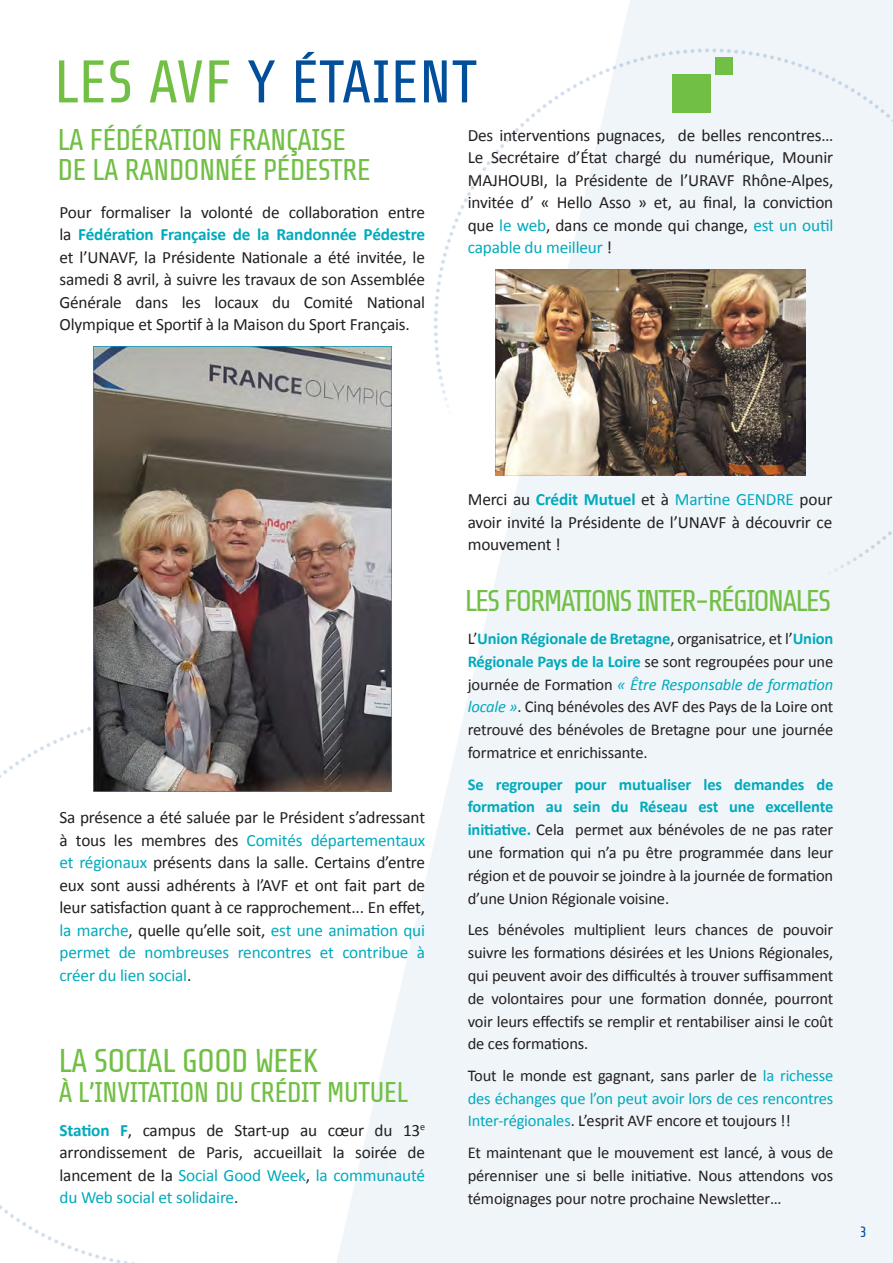
<style>
.page{position:relative;width:893px;height:1263px;background:#fff}
.page>*{position:absolute;margin:0;border:0;box-sizing:border-box;transform-origin:0 0}
.GROS_TITRE_vert{font:60px "Share Tech";color:#014f9a}
.TITRE_vert{font:33px "Share Tech";letter-spacing:-.03em;color:#71bf44}
.TITRE_vert-2{font:30px "Share Tech";letter-spacing:-.035em;color:#71bf44}
.TITRE_vert-3{font:30px "Share Tech";letter-spacing:-.065em;color:#71bf44}
.TITRE_vert-4{font:28.5px "Share Tech";letter-spacing:-.03em;color:#71bf44}
.TEXTE{font:17.25px/22.5px "Calibri";letter-spacing:-.01em;color:#231f20;text-align:justify}
.TEXTE-2{font:16.5px/22.8px "Calibri";letter-spacing:-.01em;color:#231f20;text-align:justify}
.TEXTE-3{font:16.5px/22.8px "Calibri";letter-spacing:-.01em;color:#00aabc;text-align:justify}
.t1{font:15px "Share Tech";color:#014f9a}
.s1{color:#71bf44}
.s2{font-weight:700;color:#00aabc}
.s3{color:#00aabc}
.s4{font-style:italic;color:#00aabc}
.s5{color:#231f20}
</style>
<div class="page">
<img style="left:0;top:0;width:893px;height:1263px">
<img style="left:94px;top:347px;width:297px;height:444px">
<img style="left:495px;top:269px;width:311px;height:206px">
<div style="left:672px;top:75px;width:38px;height:38px;background:#71bf44"></div>
<div style="left:715px;top:58px;width:17px;height:17px;background:#71bf44"></div>
<p class="GROS_TITRE_vert" style="left:54px;top:51px;width:425px"><span class="s1">LES AVF</span> Y ÉTAIENT</p>
<p class="TITRE_vert-2" style="left:58px;top:125px;width:290px">LA FÉDÉRATION FRANÇAISE</p>
<p class="TITRE_vert-2" style="left:58px;top:155px;width:315px">DE LA RANDONNÉE PÉDESTRE</p>
<p class="TEXTE" style="left:60px;top:201px;width:367px">Pour formaliser la volonté de collaboration entre la <span class="s2">Fédération Française de la Randonnée Pédestre </span>et l’UNAVF, la Présidente Nationale a été invitée, le samedi 8 avril, à suivre les travaux de son Assemblée Générale dans les locaux du Comité National Olympique et Sportif à la Maison du Sport Français.</p>
<p class="TEXTE" style="left:468px;top:124px;width:367px">Des interventions pugnaces, de belles rencontres… Le Secrétaire d’État chargé du numérique, Mounir MAJHOUBI, la Présidente de l’URAVF Rhône-Alpes, invitée d’ « Hello Asso » et, au final, la conviction que <span class="s3">le web</span>, dans ce monde qui change, <span class="s3">est un outil capable du meilleur</span> !</p>
<p class="TEXTE" style="left:60px;top:806px;width:367px">Sa présence a été saluée par le Président s’adressant à tous les membres des <span class="s3">Comités départementaux et régionaux</span> présents dans la salle. Certains d’entre eux sont aussi adhérents à l’AVF et ont fait part de leur satisfaction quant à ce rapprochement... En effet, <span class="s3">la marche</span>, quelle qu’elle soit, <span class="s3">est une animation qui permet de nombreuses rencontres et contribue à créer du lien social</span>.</p>
<p class="TITRE_vert" style="left:59px;top:1044px;width:261px">LA SOCIAL GOOD WEEK</p>
<p class="TITRE_vert-4" style="left:58px;top:1078px;width:351px">À L’INVITATION DU CRÉDIT MUTUEL</p>
<p class="TEXTE" style="left:60px;top:1119px;width:367px"><span class="s2">Station F</span>, campus de Start-up au cœur du 13<sup>e </sup>arrondissement de Paris, accueillait la soirée de lancement de la <span class="s3">Social Good Week</span>, <span class="s3">la communauté du Web social et solidaire</span>.</p>
<p class="TEXTE" style="left:468px;top:488px;width:366px">Merci au <span class="s2">Crédit Mutuel</span> et à <span class="s3">Martine GENDRE</span> pour avoir invité la Présidente de l’UNAVF à découvrir ce mouvement !</p>
<p class="TITRE_vert-3" style="left:465px;top:585px;width:368px">LES FORMATIONS INTER-RÉGIONALES</p>
<p class="TEXTE-2" style="left:468px;top:627px;width:367px">L’<span class="s2">Union Régionale de Bretagne</span>, organisatrice, et l’<span class="s2">Union Régionale Pays de la Loire</span> se sont regroupées pour une journée de Formation <span class="s4">« Être Responsable de formation locale »</span>. Cinq bénévoles des AVF des Pays de la Loire ont retrouvé des bénévoles de Bretagne pour une journée formatrice et enrichissante.</p>
<p class="TEXTE-2" style="left:468px;top:773px;width:367px"><span class="s2">Se regrouper pour mutualiser les demandes de formation au sein du Réseau est une excellente initiative.</span> Cela permet aux bénévoles de ne pas rater une formation qui n’a pu être programmée dans leur région et de pouvoir se joindre à la journée de formation d’une Union Régionale voisine.</p>
<p class="TEXTE-2" style="left:468px;top:918px;width:367px">Les bénévoles multiplient leurs chances de pouvoir suivre les formations désirées et les Unions Régionales, qui peuvent avoir des difficultés à trouver suffisamment de volontaires pour une formation donnée, pourront voir leurs effectifs se remplir et rentabiliser ainsi le coût de ces formations.</p>
<p class="TEXTE-3" style="left:468px;top:1064px;width:367px"><span class="s5">Tout le monde est gagnant, sans parler de</span> la richesse des échanges que l’on peut avoir lors de ces rencontres Inter-régionales<span class="s5">. L’esprit AVF encore et toujours !!</span></p>
<p class="TEXTE-2" style="left:468px;top:1141px;width:367px">Et maintenant que le mouvement est lancé, à vous de pérenniser une si belle initiative. Nous attendons vos témoignages pour notre prochaine Newsletter…</p>
<p class="t1" style="left:860px;top:1224px;width:9px">3</p>
</div>
